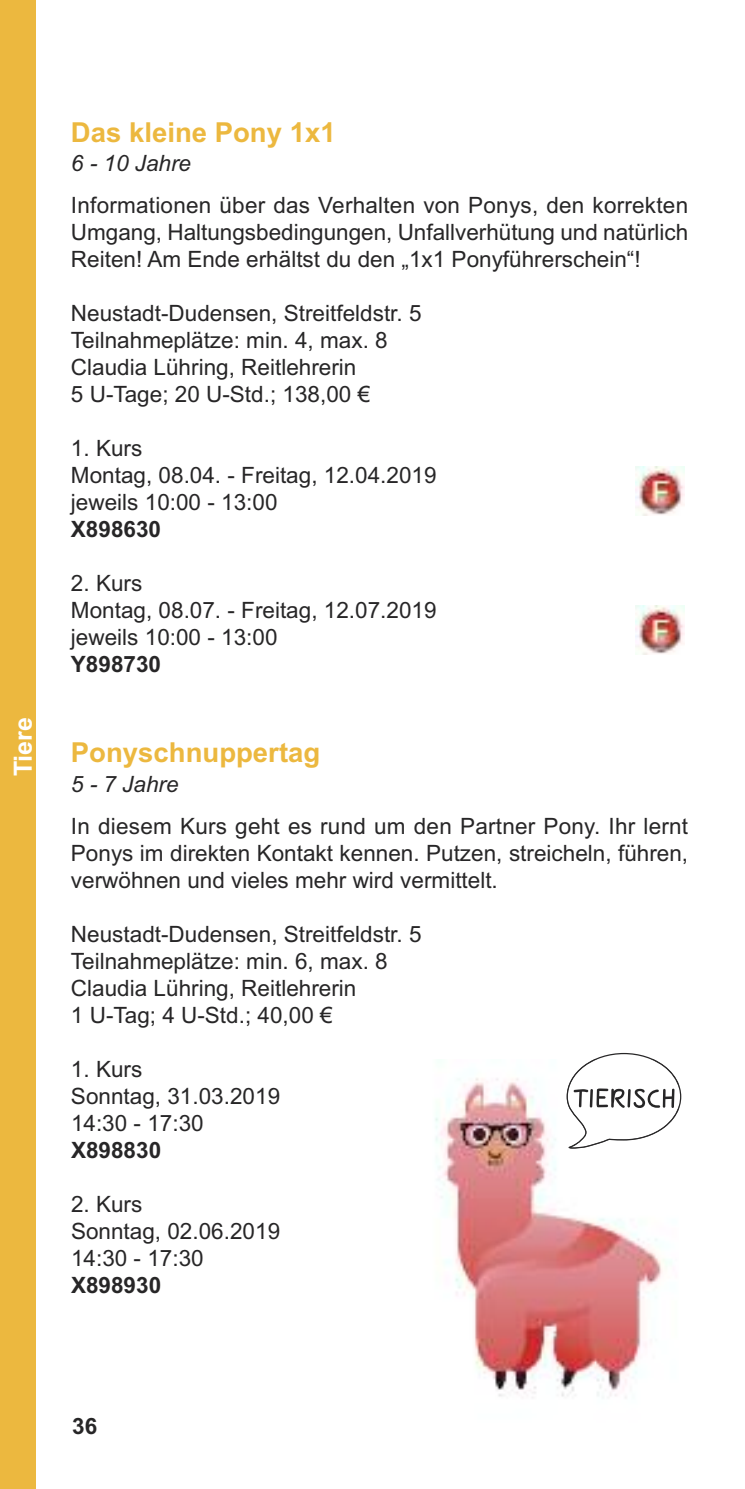
<style>
.page{position:relative;width:745px;height:1489px;background:#fff}
.page>*{position:absolute;margin:0;border:0;box-sizing:border-box;transform-origin:0 0}
.t1{font:700 27.5px "Arial";color:#ecb83f}
.t2{font:700 25px "Arial";color:#fff}
.t3{font:22.5px/27px "Arial";color:#272627}
.t4{font:700 22.5px "Arial";color:#272627}
.t5{font:italic 22.5px "Arial";color:#272627}
</style>
<div class="page">
<div style="left:0;top:0;width:35px;height:1488px;background:#ecb83f"></div>
<img style="left:635px;top:467px;width:49px;height:48px">
<img style="left:635px;top:605px;width:49px;height:49px">
<img style="left:435px;top:1078px;width:236px;height:320px">
<svg style="left:597px;top:1052px;width:83px;height:59px"></svg>
<img style="left:566px;top:1058px;width:112px;height:90px">
<img style="left:649px;top:1058px;width:29px;height:30px">
<img style="left:573px;top:1088px;width:101px;height:19px">
<p class="t2" style="left:8px;top:776px;width:61px;rotate:-90deg">Tiere</p>
<p class="t1" style="left:71px;top:116px;width:266px">Das kleine Pony 1x1</p>
<p class="t5" style="left:71px;top:150px;width:122px">6 - 10 Jahre</p>
<p class="t3" style="left:71px;top:192px;width:618px;text-align:justify">Informationen über das Verhalten von Ponys, den korrekten Umgang, Haltungsbedingungen, Unfallverhütung und natürlich Reiten! Am Ende erhältst du den „1x1 Ponyführerschein“!</p>
<p class="t3" style="left:71px;top:300px;width:352px">Neustadt-Dudensen, Streitfeldstr. 5<br>Teilnahmeplätze: min. 4, max. 8<br>Claudia Lühring, Reitlehrerin<br>5 U-Tage; 20 U-Std.; 138,00 €</p>
<p class="t3" style="left:71px;top:435px;width:367px">1. Kurs<br>Montag, 08.04. - Freitag, 12.04.2019 jeweils 10:00 - 13:00</p>
<p class="t4" style="left:71px;top:516px;width:92px">X898630</p>
<p class="t3" style="left:71px;top:570px;width:367px">2. Kurs<br>Montag, 08.07. - Freitag, 12.07.2019 jeweils 10:00 - 13:00</p>
<p class="t4" style="left:71px;top:651px;width:92px">Y898730</p>
<p class="t1" style="left:71px;top:737px;width:251px">Ponyschnuppertag</p>
<p class="t5" style="left:71px;top:771px;width:109px">5 - 7 Jahre</p>
<p class="t3" style="left:71px;top:812px;width:618px;text-align:justify">In diesem Kurs geht es rund um den Partner Pony. Ihr lernt Ponys im direkten Kontakt kennen. Putzen, streicheln, führen, verwöhnen und vieles mehr wird vermittelt.</p>
<p class="t3" style="left:71px;top:920px;width:352px">Neustadt-Dudensen, Streitfeldstr. 5<br>Teilnahmeplätze: min. 6, max. 8<br>Claudia Lühring, Reitlehrerin<br>1 U-Tag; 4 U-Std.; 40,00 €</p>
<p class="t3" style="left:71px;top:1055px;width:210px">1. Kurs<br>Sonntag, 31.03.2019<br>14:30 - 17:30</p>
<p class="t4" style="left:71px;top:1137px;width:92px">X898830</p>
<p class="t3" style="left:71px;top:1190px;width:210px">2. Kurs<br>Sonntag, 02.06.2019<br>14:30 - 17:30</p>
<p class="t4" style="left:71px;top:1272px;width:92px">X898930</p>
<p class="t4" style="left:72px;top:1413px;width:27px">36</p>
</div>
